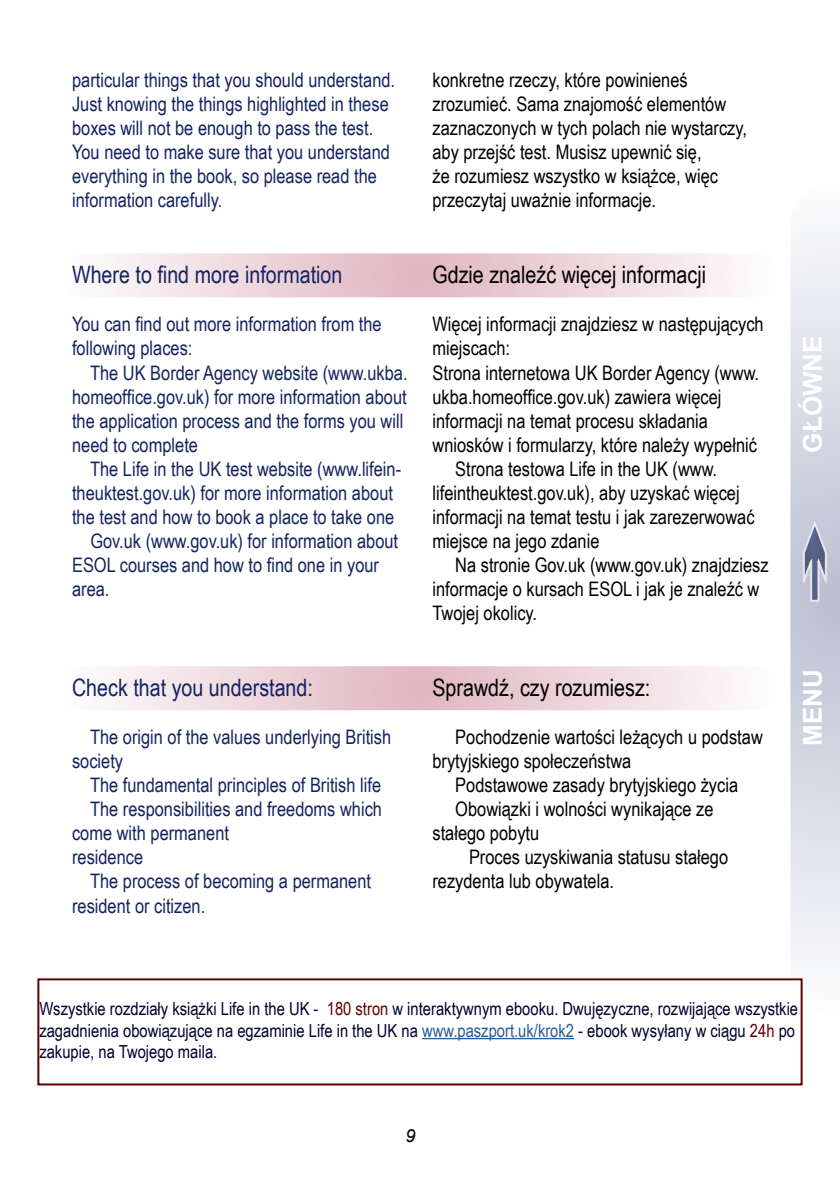
<style>
.page{position:relative;width:840px;height:1191px;background:#fff}
.page>*{position:absolute;margin:0;border:0;box-sizing:border-box;transform-origin:0 0}
.t1{font:700 26px "Arial";color:#fff}
.t2{font:24px "Arial Narrow";color:#000}
.t3{font:24px "Arial Narrow";color:#142462}
.t4{font:20px/24px "Arial Narrow";color:#000}
.t5{font:20px/24px "Arial Narrow";color:#142462}
.t6{font:18px/21.6px "Arial Narrow";color:#000032}
.t7{font:italic 18px "Arial";color:#000}
.s1{color:#620000}
.s2{color:#215e9e}
</style>
<div class="page">
<svg style="left:790px;top:235px;width:49px;height:783px"></svg>
<div style="left:789px;top:505px;width:48px;height:113px;background:#c3c7d6"></div>
<svg style="left:803px;top:522px;width:24px;height:80px"></svg>
<svg style="left:58px;top:666px;width:720px;height:44px"></svg>
<svg style="left:58px;top:253px;width:720px;height:44px"></svg>
<div style="left:38px;top:979px;width:763px;height:105px;background:#fff"></div>
<hr style="left:422px;top:1038px;width:152px;height:1px;background:#215e9e">
<div style="left:37px;top:978px;width:765px;height:107px;border:2px solid #620000"></div>
<p class="t5" style="left:72px;top:67px;width:324px">particular things that you should understand.<br>Just knowing the things highlighted in these boxes will not be enough to pass the test.<br>You need to make sure that you understand everything in the book, so please read the information carefully.</p>
<p class="t3" style="left:72px;top:257px;width:272px">Where to find more information</p>
<p class="t5" style="left:72px;top:312px;width:311px">You can find out more information from the following places:</p>
<p class="t5" style="left:72px;top:360px;width:337px;text-indent:18px">The UK Border Agency website (www.ukba. homeoffice.gov.uk) for more information about the application process and the forms you will need to complete</p>
<p class="t5" style="left:90px;top:456px;width:312px">The Life in the UK test website (www.lifein-</p>
<p class="t5" style="left:72px;top:480px;width:322px">theuktest.gov.uk) for more information about</p>
<p class="t5" style="left:72px;top:504px;width:323px">the test and how to book a place to take one</p>
<p class="t5" style="left:90px;top:528px;width:309px">Gov.uk (www.gov.uk) for information about</p>
<p class="t5" style="left:72px;top:552px;width:308px">ESOL courses and how to find one in your</p>
<p class="t5" style="left:72px;top:576px;width:39px">area.</p>
<p class="t3" style="left:72px;top:670px;width:242px">Check that you understand:</p>
<p class="t5" style="left:72px;top:724px;width:320px;text-indent:18px">The origin of the values underlying British society</p>
<p class="t5" style="left:90px;top:772px;width:292px">The fundamental principles of British life</p>
<p class="t5" style="left:90px;top:796px;width:293px">The responsibilities and freedoms which</p>
<p class="t5" style="left:72px;top:820px;width:158px">come with permanent</p>
<p class="t5" style="left:72px;top:844px;width:73px">residence</p>
<p class="t5" style="left:90px;top:868px;width:282px">The process of becoming a permanent</p>
<p class="t5" style="left:72px;top:892px;width:135px">resident or citizen.</p>
<p class="t4" style="left:432px;top:67px;width:316px">konkretne rzeczy, które powinieneś zrozumieć. Sama znajomość elementów zaznaczonych w tych polach nie wystarczy, aby przejść test. Musisz upewnić się,<br>że rozumiesz wszystko w książce, więc przeczytaj uważnie informacje.</p>
<p class="t2" style="left:432px;top:257px;width:275px">Gdzie znaleźć więcej informacji</p>
<p class="t4" style="left:432px;top:312px;width:332px">Więcej informacji znajdziesz w następujących</p>
<p class="t4" style="left:432px;top:336px;width:79px">miejscach:</p>
<p class="t4" style="left:432px;top:360px;width:328px">Strona internetowa UK Border Agency (www.</p>
<p class="t4" style="left:432px;top:384px;width:290px">ukba.homeoffice.gov.uk) zawiera więcej</p>
<p class="t4" style="left:432px;top:408px;width:277px">informacji na temat procesu składania</p>
<p class="t4" style="left:432px;top:432px;width:326px">wniosków i formularzy, które należy wypełnić</p>
<p class="t4" style="left:455px;top:456px;width:263px">Strona testowa Life in the UK (www.</p>
<p class="t4" style="left:432px;top:480px;width:308px">lifeintheuktest.gov.uk), aby uzyskać więcej</p>
<p class="t4" style="left:432px;top:504px;width:323px">informacji na temat testu i jak zarezerwować</p>
<p class="t4" style="left:432px;top:528px;width:168px">miejsce na jego zdanie</p>
<p class="t4" style="left:455px;top:552px;width:314px">Na stronie Gov.uk (www.gov.uk) znajdziesz</p>
<p class="t4" style="left:432px;top:576px;width:328px">informacje o kursach ESOL i jak je znaleźć w</p>
<p class="t4" style="left:432px;top:600px;width:106px">Twojej okolicy.</p>
<p class="t2" style="left:432px;top:670px;width:219px">Sprawdź, czy rozumiesz:</p>
<p class="t4" style="left:432px;top:724px;width:332px;text-indent:23px">Pochodzenie wartości leżących u podstaw brytyjskiego społeczeństwa</p>
<p class="t4" style="left:455px;top:772px;width:284px">Podstawowe zasady brytyjskiego życia</p>
<p class="t4" style="left:455px;top:796px;width:259px">Obowiązki i wolności wynikające ze</p>
<p class="t4" style="left:432px;top:820px;width:108px">stałego pobytu</p>
<p class="t4" style="left:468px;top:844px;width:260px">Proces uzyskiwania statusu stałego</p>
<p class="t4" style="left:432px;top:868px;width:183px">rezydenta lub obywatela.</p>
<h1 class="t1" style="left:793px;top:452px;width:119px;rotate:-90deg">GŁÓWNE</h1>
<h1 class="t1" style="left:793px;top:746px;width:78px;rotate:-90deg">MENU</h1>
<p class="t6" style="left:39px;top:997px;width:759px">Wszystkie rozdziały książki Life in the UK - <span class="s1">180 stron</span> w interaktywnym ebooku. Dwujęzyczne, rozwijające wszystkie zagadnienia obowiązujące na egzaminie Life in the UK na <span class="s2">www.paszport.uk/krok2</span> - ebook wysyłany w ciągu <span class="s1">24h</span> po zakupie, na Twojego maila.</p>
<p class="t7" style="left:405px;top:1123px;width:12px">9</p>
</div>
